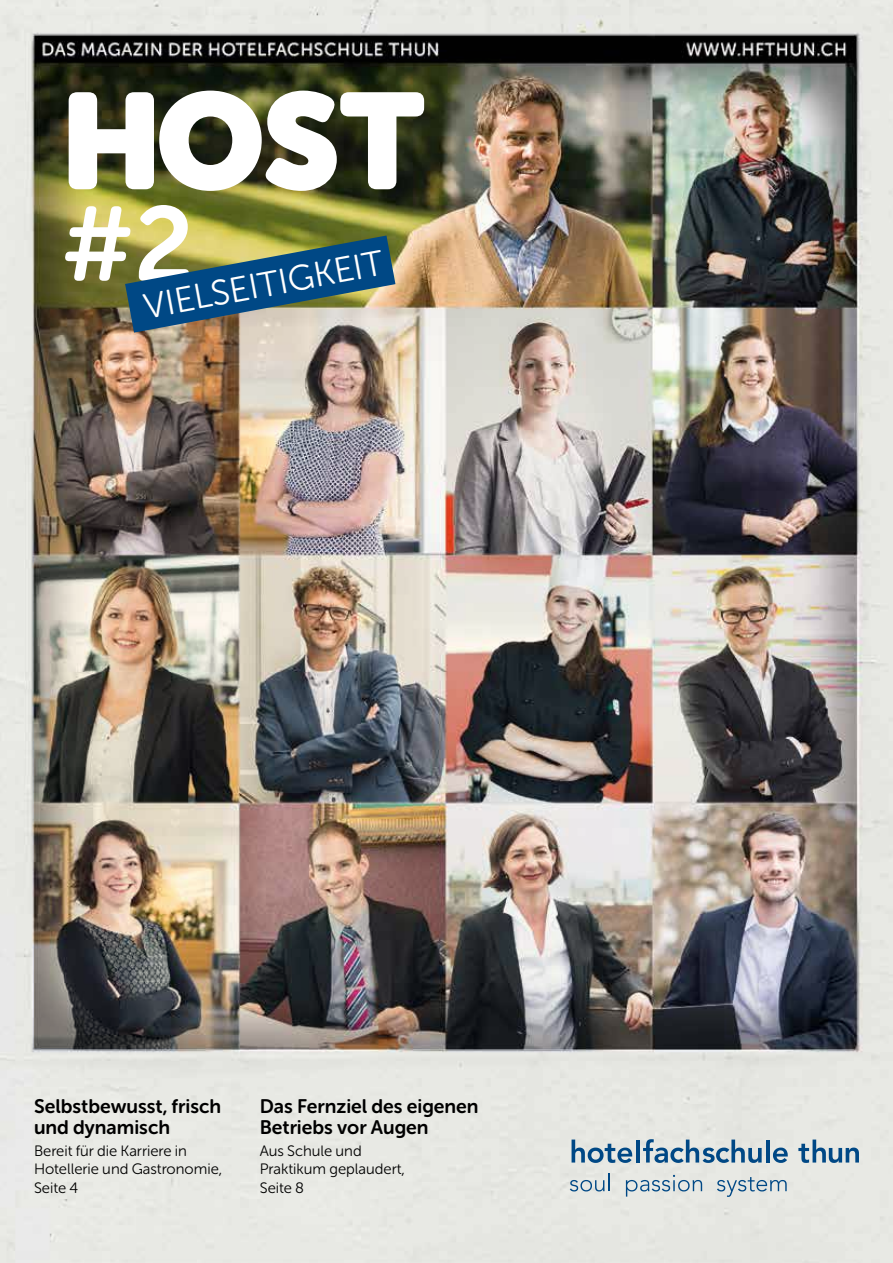
<style>
.page{position:relative;width:893px;height:1263px;background:#fff}
.page>*{position:absolute;margin:0;border:0;box-sizing:border-box;transform-origin:0 0}
.t1{font:135px "Museo Sans Rounded";color:#fff}
.t2{font:105px "Museo Sans Rounded 700";color:#fff}
.t3{font:35.4px "Museo Sans Rounded 300";color:#fff}
.t4{font:19.5px/21px "Museo Sans Rounded 700";color:#000}
.t5{font:15px/18.1px "Museo Sans Rounded 300";color:#000}
</style>
<div class="page">
<img style="left:0;top:0;width:893px;height:1263px">
<img style="left:34px;top:64px;width:821px;height:983px">
<svg style="left:572px;top:1139px;width:60px;height:24px"></svg>
<hr style="left:636px;top:1139px;width:3px;height:23px;background:#004885">
<svg style="left:643px;top:1139px;width:119px;height:24px;background:#97b0c1"></svg>
<hr style="left:766px;top:1139px;width:3px;height:23px;background:#004885">
<svg style="left:773px;top:1147px;width:15px;height:16px"></svg>
<svg style="left:798px;top:1139px;width:61px;height:24px"></svg>
<svg style="left:570px;top:1173px;width:40px;height:18px"></svg>
<svg style="left:626px;top:1175px;width:76px;height:21px;background:#beccd2"></svg>
<svg style="left:717px;top:1177px;width:70px;height:20px"></svg>
<svg style="left:125px;top:236px;width:270px;height:97px;background:#59797b"></svg>
<h1 class="t1" style="left:61px;top:64px;width:365px">HOST</h1>
<h2 class="t2" style="left:61px;top:186px;width:134px">#2</h2>
<h3 class="t3" style="left:141px;top:287px;width:244px;rotate:-10deg">VIELSEITIGKEIT</h3>
<h3 class="t4" style="left:34px;top:1096px;width:189px">Selbstbewusst, frisch und dynamisch</h3>
<p class="t5" style="left:34px;top:1142px;width:190px">Bereit für die Karriere in<br>Hotellerie und Gastronomie,<br>Seite 4</p>
<h3 class="t4" style="left:260px;top:1096px;width:220px">Das Fernziel des eigenen<br>Betriebs vor Augen</h3>
<p class="t5" style="left:260px;top:1142px;width:147px">Aus Schule und<br>Praktikum geplaudert,<br>Seite 8</p>
</div>
